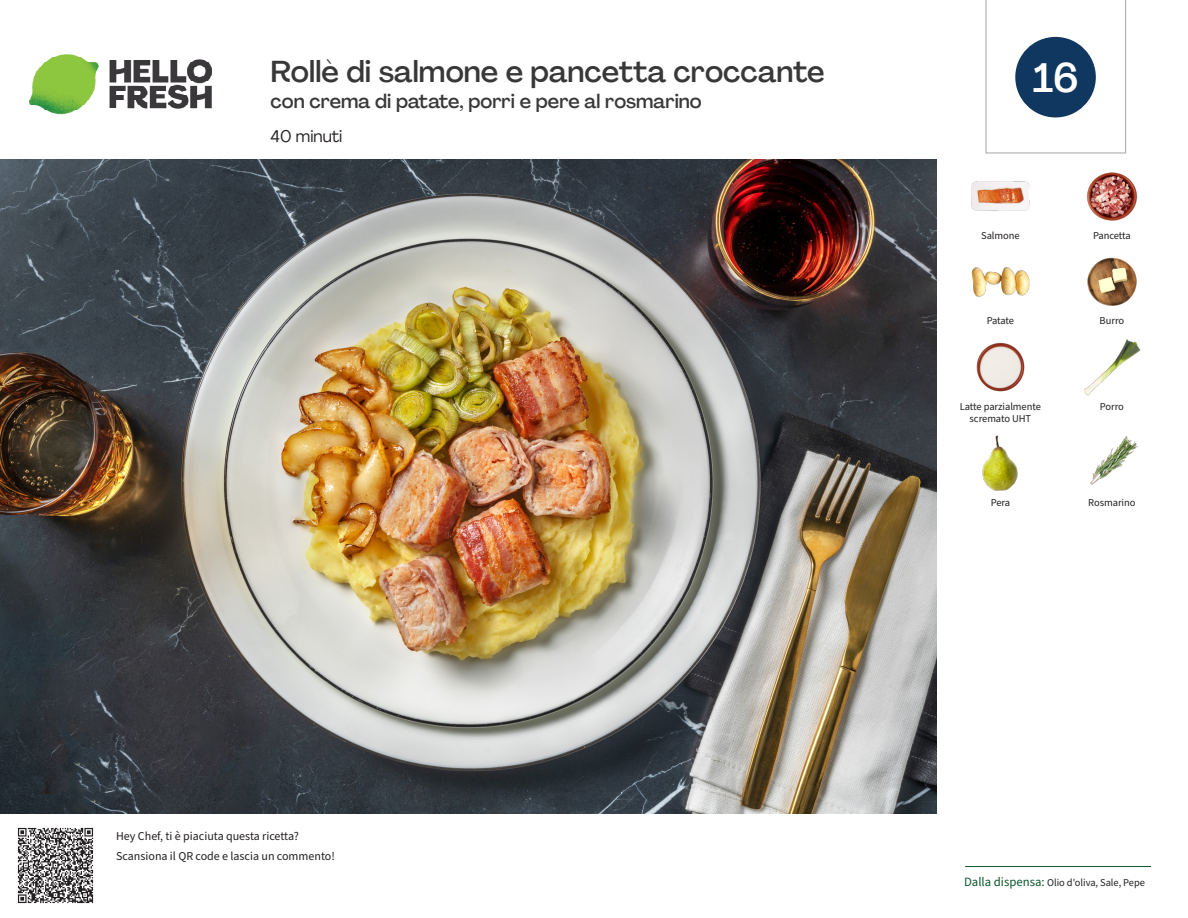
<style>
.page{position:relative;width:1188px;height:918px;background:#fff}
.page>*{position:absolute;margin:0;border:0;box-sizing:border-box;transform-origin:0 0}
._24_Recipe_Nr_Bag{font:500 40.5px "Agrandir";color:#fff}
._15_Titel_UK{font:500 30px "Agrandir";color:#383839}
._15_Titel_UK-2{font:500 19.5px "Agrandir";color:#383839}
._02_Box_Type{font:16.5px "Agrandir";color:#231f20}
._06_Before_Start{font:12px "Source Sans Pro";color:#231f20}
._18_FRONT_ingredients_UK{font:10.5px "Source Sans Pro";letter-spacing:-.005em;color:#231f20}
.t1{font:10.5px "Source Sans Variable";letter-spacing:-.005em;color:#231f20}
._18_FRONT_ingredients_UK-2{font:10.5px "Source Sans Pro";letter-spacing:-.025em;color:#231f20}
.s1{font-family:"Source Sans Pro";font-size:12.75px;color:#0e572c}
</style>
<div class="page">
<img style="left:30px;top:54px;width:181px;height:61px">
<hr style="left:965px;top:866px;width:186px;height:1px;background:#0e572c">
<img style="left:0;top:159px;width:936px;height:655px">
<img style="left:1087px;top:172px;width:50px;height:49px">
<img style="left:972px;top:181px;width:57px;height:30px">
<img style="left:1087px;top:257px;width:50px;height:49px">
<img style="left:972px;top:267px;width:57px;height:30px">
<img style="left:1084px;top:339px;width:57px;height:57px">
<img style="left:976px;top:343px;width:49px;height:49px">
<img style="left:1090px;top:436px;width:48px;height:49px">
<img style="left:982px;top:435px;width:36px;height:56px">
<img style="left:17px;top:827px;width:77px;height:77px">
<svg style="left:985px;top:0;width:141px;height:154px"></svg>
<p class="_15_Titel_UK" style="left:271px;top:53px;width:556px">Rollè di salmone e pancetta croccante</p>
<p class="_15_Titel_UK-2" style="left:271px;top:89px;width:433px">con crema di patate, porri e pere al rosmarino</p>
<p class="_02_Box_Type" style="left:271px;top:126px;width:73px">40 minuti</p>
<p class="_06_Before_Start" style="left:116px;top:828px;width:184px">Hey Chef, ti è piaciuta questa ricetta?</p>
<p class="_06_Before_Start" style="left:116px;top:848px;width:220px">Scansiona il QR code e lascia un commento!</p>
<p class="_24_Recipe_Nr_Bag" style="left:1033px;top:53px;width:47px">16</p>
<p class="_18_FRONT_ingredients_UK" style="left:981px;top:229px;width:40px">Salmone</p>
<p class="_18_FRONT_ingredients_UK-2" style="left:1093px;top:229px;width:39px">Pancetta</p>
<p class="_18_FRONT_ingredients_UK" style="left:987px;top:314px;width:29px">Patate</p>
<p class="_18_FRONT_ingredients_UK" style="left:1100px;top:314px;width:26px">Burro</p>
<p class="_18_FRONT_ingredients_UK" style="left:960px;top:399px;width:83px">Latte parzialmente</p>
<p class="_18_FRONT_ingredients_UK" style="left:1100px;top:399px;width:26px">Porro</p>
<p class="_18_FRONT_ingredients_UK" style="left:970px;top:411px;width:63px">scremato UHT</p>
<p class="_18_FRONT_ingredients_UK" style="left:991px;top:495px;width:21px">Pera</p>
<p class="_18_FRONT_ingredients_UK" style="left:1088px;top:495px;width:49px">Rosmarino</p>
<p class="t1" style="left:964px;top:876px;width:182px"><span class="s1">Dalla dispensa:</span> Olio d'oliva, Sale, Pepe</p>
</div>
